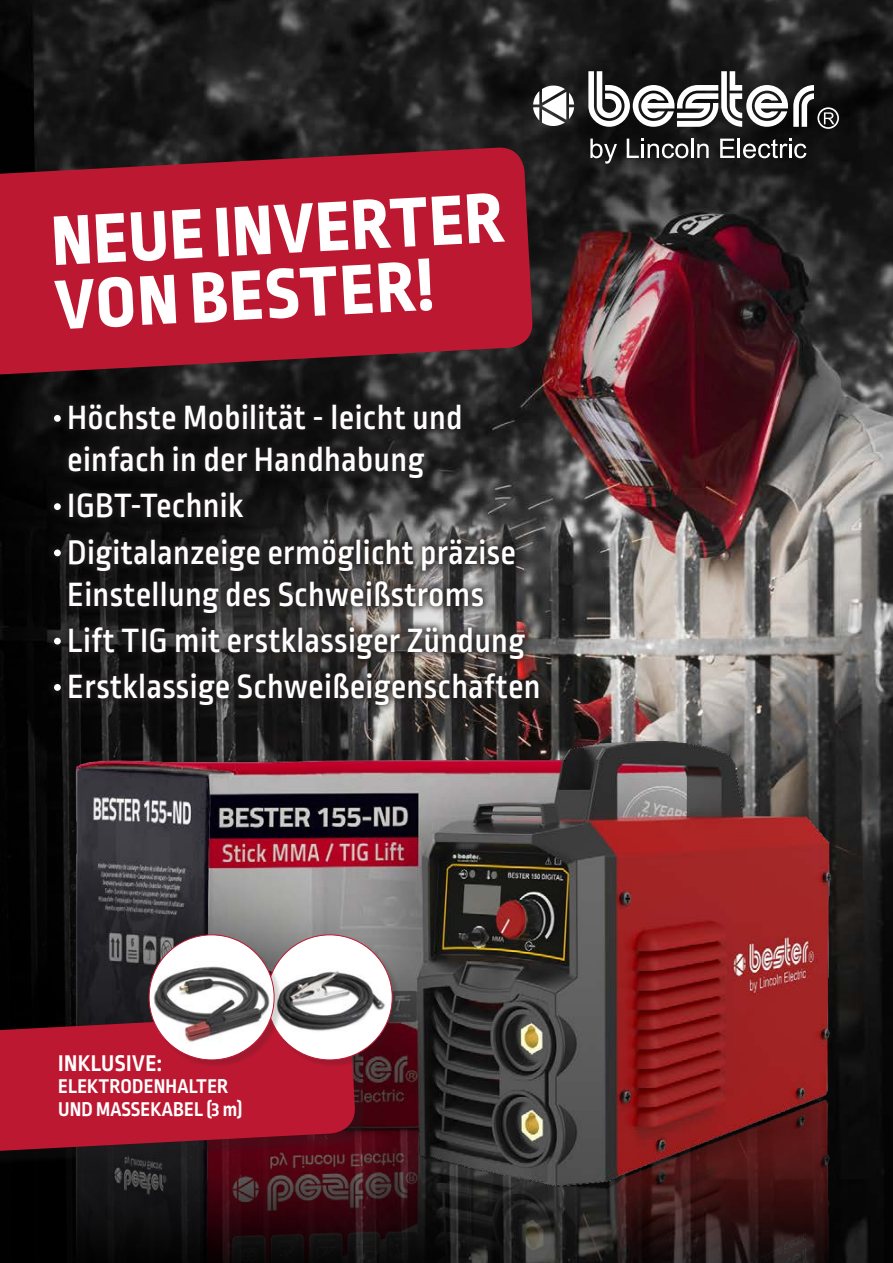
<style>
.page{position:relative;width:893px;height:1263px;background:#fff}
.page>*{position:absolute;margin:0;border:0;box-sizing:border-box;transform-origin:0 0}
.t1{font:800 74.1px/64.3px "Ropa Sans Pro";color:#fff}
.t2{font:500 35.55px/42px "Ropa Sans Pro";letter-spacing:.01em;color:#fff}
.t3{font:700 24px "Ropa Sans Pro";letter-spacing:.02em;color:#fff}
.t4{font:700 21px "Ropa Sans Pro";letter-spacing:.01em;color:#fff}
</style>
<div class="page">
<img style="left:0;top:0;width:893px;height:291px">
<img style="left:0;top:291px;width:893px;height:244px">
<img style="left:0;top:1222px;width:893px;height:41px">
<img style="left:0;top:535px;width:893px;height:687px">
<svg style="left:533px;top:84px;width:41px;height:43px"></svg>
<svg style="left:588px;top:71px;width:251px;height:58px"></svg>
<svg style="left:590px;top:139px;width:27px;height:25px"></svg>
<svg style="left:627px;top:139px;width:82px;height:19px"></svg>
<svg style="left:720px;top:139px;width:86px;height:19px"></svg>
<svg style="left:0;top:146px;width:534px;height:230px;background:#a7182f"></svg>
<div style="left:45px;top:396px;width:502px;height:317px;background:#231f20;opacity:.75"></div>
<div style="left:54px;top:415px;width:7px;height:7px;background:#fff;border-radius:50%"></div>
<div style="left:54px;top:503px;width:7px;height:7px;background:#fff;border-radius:50%"></div>
<div style="left:54px;top:549px;width:7px;height:7px;background:#fff;border-radius:50%"></div>
<div style="left:54px;top:638px;width:7px;height:6px;background:#fff;border-radius:50%"></div>
<div style="left:54px;top:684px;width:7px;height:7px;background:#fff;border-radius:50%"></div>
<div style="left:0;top:1018px;width:368px;height:155px;background:#231f20;opacity:.29"></div>
<svg style="left:0;top:1012px;width:356px;height:148px;background:#9d152b"></svg>
<div style="left:268px;top:936px;width:132px;height:132px;background:#231f20;opacity:.19"></div>
<div style="left:267px;top:935px;width:125px;height:125px;background:#fff;border-radius:50%"></div>
<img style="left:282px;top:968px;width:106px;height:68px">
<div style="left:150px;top:936px;width:132px;height:132px;background:#231f20;opacity:.19"></div>
<div style="left:149px;top:935px;width:125px;height:125px;background:#fff;border-radius:50%"></div>
<img style="left:151px;top:961px;width:122px;height:84px">
<p class="t1" style="left:50px;top:213px;width:454px;rotate:-3deg">NEUE INVERTER<br>VON BESTER!</p>
<p class="t2" style="left:67px;top:399px;width:397px">Höchste Mobilität - leicht und einfach in der Handhabung</p>
<p class="t2" style="left:67px;top:487px;width:178px">IGBT-Technik</p>
<p class="t2" style="left:67px;top:533px;width:450px">Digitalanzeige ermöglicht präzise<br>Einstellung des Schweißstroms</p>
<p class="t2" style="left:67px;top:621px;width:459px">Lift TIG mit erstklassiger Zündung</p>
<p class="t2" style="left:67px;top:668px;width:475px">Erstklassige Schweißeigenschaften</p>
<p class="t3" style="left:58px;top:1049px;width:105px">INKLUSIVE:</p>
<p class="t4" style="left:58px;top:1074px;width:172px">ELEKTRODENHALTER</p>
<p class="t4" style="left:58px;top:1097px;width:186px">UND MASSEKABEL (3 m)</p>
</div>
